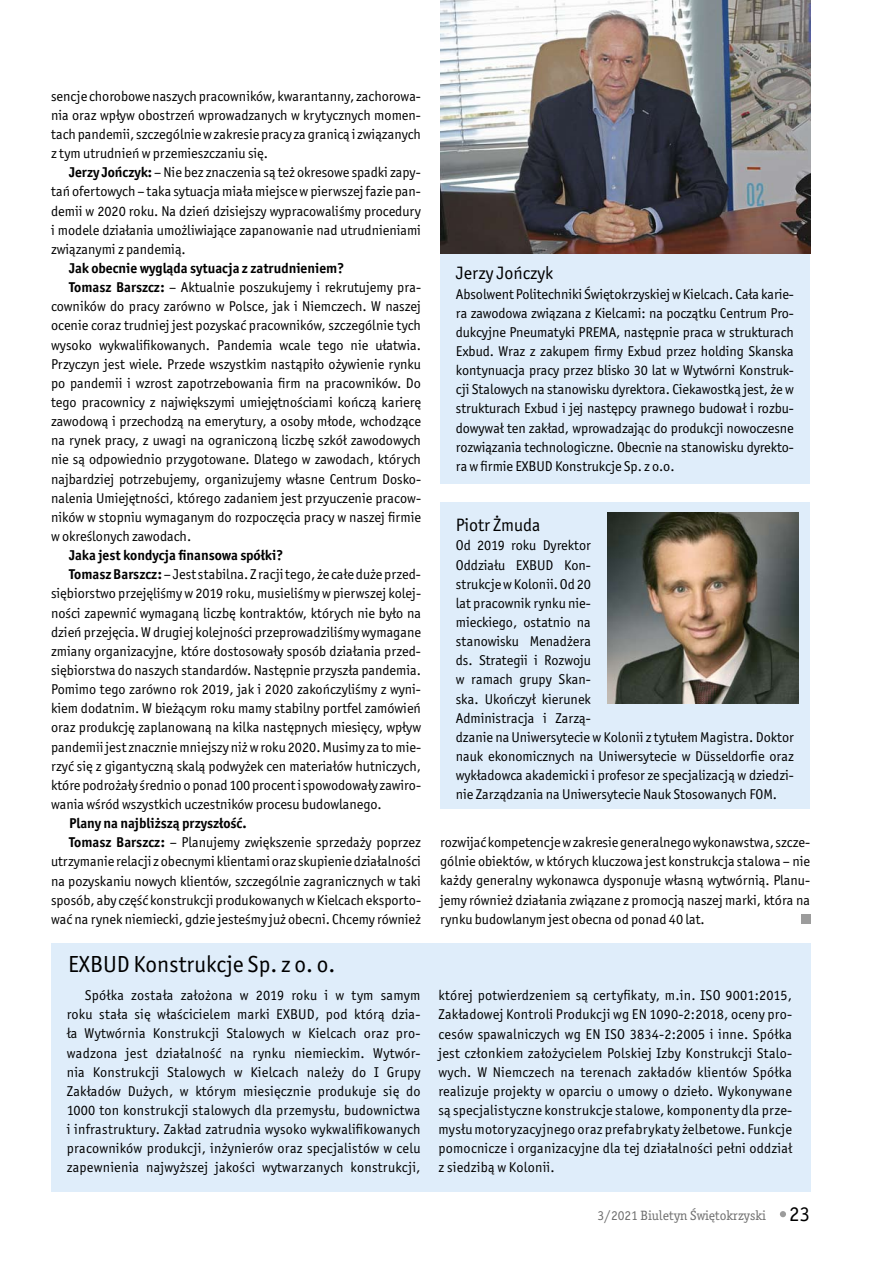
<style>
.page{position:relative;width:893px;height:1263px;background:#fff}
.page>*{position:absolute;margin:0;border:0;box-sizing:border-box;transform-origin:0 0}
.t1{font:23.25px "Officina Sans Itc TOT";color:#000}
.t2{font:18px "Officina Sans Itc TOT";color:#000}
.t3{font:14.25px/19.2px "Officina Sans Itc TOT";color:#000;text-align:justify}
.t4{font:700 14.25px "Officina Sans Itc TOT";color:#000}
.t5{font:13.5px "Officina Serif Itc TOT";color:#6f6f6f}
.s1{font-weight:700}
.s2{font-family:"Officina Sans Itc TOT";font-size:21px;color:#000}
</style>
<div class="page">
<svg style="left:780px;top:1211px;width:6px;height:6px"></svg>
<div style="left:51px;top:943px;width:759px;height:248px;background:#dfedfa"></div>
<div style="left:801px;top:915px;width:9px;height:9px;background:#9c9c9c"></div>
<img style="left:440px;top:0;width:370px;height:254px">
<div style="left:440px;top:254px;width:370px;height:229px;background:#dfedfa"></div>
<div style="left:440px;top:503px;width:370px;height:306px;background:#dfedfa"></div>
<img style="left:607px;top:512px;width:192px;height:191px">
<p class="t3" style="left:51px;top:86px;width:371px">sencje chorobowe naszych pracowników, kwarantanny, zachorowa&shy;nia oraz wpływ obostrzeń wprowadzanych w krytycznych momen&shy;tach pandemii, szczególnie wzakresie pracy za granicą i związanych z tym utrudnień w przemieszczaniu się.</p>
<p class="t3" style="left:51px;top:163px;width:371px;text-indent:18px"><span class="s1">Jerzy Jończyk:</span> – Nie bez znaczenia są też okresowe spadki zapy&shy;tań ofertowych – taka sytuacja miała miejsce wpierwszej fazie pan&shy;demii w 2020 roku. Na dzień dzisiejszy wypracowaliśmy procedury i modele działania umożliwiające zapanowanie nad utrudnieniami związanymi z pandemią.</p>
<p class="t4" style="left:69px;top:259px;width:277px">Jak obecnie wygląda sytuacja z zatrudnieniem?</p>
<p class="t3" style="left:69px;top:278px;width:353px"><span class="s1">Tomasz Barszcz:</span> – Aktualnie poszukujemy i rekrutujemy pra-</p>
<p class="t3" style="left:51px;top:297px;width:371px">cowników do pracy zarówno w Polsce, jak i Niemczech. W naszej</p>
<p class="t3" style="left:51px;top:316px;width:371px">ocenie coraz trudniej jest pozyskać pracowników, szczególnie tych</p>
<p class="t3" style="left:51px;top:335px;width:371px">wysoko wykwalifikowanych. Pandemia wcale tego nie ułatwia.</p>
<p class="t3" style="left:51px;top:354px;width:371px">Przyczyn jest wiele. Przede wszystkim nastąpiło ożywienie rynku</p>
<p class="t3" style="left:51px;top:374px;width:371px">po pandemii i wzrost zapotrzebowania firm na pracowników. Do</p>
<p class="t3" style="left:51px;top:393px;width:371px">tego pracownicy z największymi umiejętnościami kończą karierę</p>
<p class="t3" style="left:51px;top:412px;width:371px">zawodową i przechodzą na emerytury, a osoby młode, wchodzące</p>
<p class="t3" style="left:51px;top:431px;width:371px">na rynek pracy, z uwagi na ograniczoną liczbę szkół zawodowych</p>
<p class="t3" style="left:51px;top:450px;width:371px">nie są odpowiednio przygotowane. Dlatego w zawodach, których</p>
<p class="t3" style="left:51px;top:469px;width:371px">najbardziej potrzebujemy, organizujemy własne Centrum Dosko-</p>
<p class="t3" style="left:51px;top:488px;width:371px">nalenia Umiejętności, którego zadaniem jest przyuczenie pracow-</p>
<p class="t3" style="left:51px;top:508px;width:371px">ników w stopniu wymaganym do rozpoczęcia pracy w naszej firmie</p>
<p class="t3" style="left:51px;top:527px;width:142px">w określonych zawodach.</p>
<p class="t4" style="left:69px;top:546px;width:216px">Jaka jest kondycja finansowa spółki?</p>
<p class="t3" style="left:69px;top:565px;width:353px"><span class="s1">Tomasz Barszcz:</span> – Jest stabilna. Z racji tego, że całe duże przed-</p>
<p class="t3" style="left:51px;top:584px;width:371px">siębiorstwo przejęliśmy w 2019 roku, musieliśmy w pierwszej kolej-</p>
<p class="t3" style="left:51px;top:603px;width:371px">ności zapewnić wymaganą liczbę kontraktów, których nie było na</p>
<p class="t3" style="left:51px;top:622px;width:371px">dzień przejęcia. Wdrugiej kolejności przeprowadziliśmy wymagane</p>
<p class="t3" style="left:51px;top:641px;width:371px">zmiany organizacyjne, które dostosowały sposób działania przed-</p>
<p class="t3" style="left:51px;top:661px;width:371px">siębiorstwa do naszych standardów. Następnie przyszła pandemia.</p>
<p class="t3" style="left:51px;top:680px;width:371px">Pomimo tego zarówno rok 2019, jak i 2020 zakończyliśmy z wyni-</p>
<p class="t3" style="left:51px;top:699px;width:371px">kiem dodatnim. W bieżącym roku mamy stabilny portfel zamówień</p>
<p class="t3" style="left:51px;top:718px;width:371px">oraz produkcję zaplanowaną na kilka następnych miesięcy, wpływ</p>
<p class="t3" style="left:51px;top:737px;width:371px">pandemii jest znacznie mniejszy niż wroku 2020. Musimy za to mie-</p>
<p class="t3" style="left:51px;top:756px;width:371px">rzyć się z gigantyczną skalą podwyżek cen materiałów hutniczych,</p>
<p class="t3" style="left:51px;top:775px;width:371px">które podrożały średnio oponad 100 procent ispowodowały zawiro-</p>
<p class="t3" style="left:51px;top:795px;width:332px">wania wśród wszystkich uczestników procesu budowlanego.</p>
<p class="t4" style="left:69px;top:814px;width:179px">Plany na najbliższą przyszłość.</p>
<p class="t3" style="left:69px;top:833px;width:353px"><span class="s1">Tomasz Barszcz:</span> – Planujemy zwiększenie sprzedaży poprzez</p>
<p class="t3" style="left:51px;top:852px;width:371px">utrzymanie relacji z obecnymi klientami oraz skupienie działalności</p>
<p class="t3" style="left:51px;top:871px;width:371px">na pozyskaniu nowych klientów, szczególnie zagranicznych w taki</p>
<p class="t3" style="left:51px;top:890px;width:371px">sposób, aby część konstrukcji produkowanych wKielcach eksporto-</p>
<p class="t3" style="left:51px;top:909px;width:371px">wać na rynek niemiecki, gdzie jesteśmy już obecni. Chcemy również</p>
<h1 class="t1" style="left:68px;top:951px;width:269px">EXBUD Konstrukcje Sp. z o. o.</h1>
<p class="t2" style="left:456px;top:263px;width:99px">Jerzy Jończyk</p>
<p class="t3" style="left:456px;top:284px;width:340px">Absolwent Politechniki Świętokrzyskiej w Kielcach. Cała karie&shy;ra zawodowa związana z Kielcami: na początku Centrum Pro&shy;dukcyjne Pneumatyki PREMA, następnie praca w strukturach Exbud. Wraz z zakupem firmy Exbud przez holding Skanska kontynuacja pracy przez blisko 30 lat w Wytwórni Konstruk&shy;cji Stalowych na stanowisku dyrektora. Ciekawostką jest, że w strukturach Exbud i jej następcy prawnego budował i rozbu&shy;dowywał ten zakład, wprowadzając do produkcji nowoczesne rozwiązania technologiczne. Obecnie na stanowisku dyrekto&shy;ra w firmie EXBUD Konstrukcje Sp. z o.o.</p>
<p class="t2" style="left:456px;top:515px;width:86px">Piotr Żmuda</p>
<p class="t3" style="left:456px;top:536px;width:340px;text-align:left">Od 2019 roku Dyrektor<br>Oddziału EXBUD Kon-<br>strukcje w Kolonii. Od 20<br>lat pracownik rynku nie-<br>mieckiego, ostatnio na<br>stanowisku Menadżera<br>ds. Strategii i Rozwoju<br>w ramach grupy Skan-<br>ska. Ukończył kierunek<br>Administracja i Zarzą-<br>dzanie na Uniwersytecie w Kolonii z tytułem Magistra. Doktor nauk ekonomicznych na Uniwersytecie w Düsseldorfie oraz wykładowca akademicki i profesor ze specjalizacją w dziedzi&shy;nie Zarządzania na Uniwersytecie Nauk Stosowanych FOM.</p>
<p class="t3" style="left:440px;top:833px;width:371px">rozwijać kompetencje wzakresie generalnego wykonawstwa, szcze&shy;gólnie obiektów, w których kluczowa jest konstrukcja stalowa – nie każdy generalny wykonawca dysponuje własną wytwórnią. Planu&shy;jemy również działania związane z promocją naszej marki, która na rynku budowlanym jest obecna od ponad 40 lat.</p>
<p class="t3" style="left:67px;top:986px;width:355px;text-indent:18px">Spółka została założona w 2019 roku i w tym samym roku stała się właścicielem marki EXBUD, pod którą dzia&shy;ła Wytwórnia Konstrukcji Stalowych w Kielcach oraz pro&shy;wadzona jest działalność na rynku niemieckim. Wytwór&shy;nia Konstrukcji Stalowych w Kielcach należy do I Grupy Zakładów Dużych, w którym miesięcznie produkuje się do 1000 ton konstrukcji stalowych dla przemysłu, budownictwa i infrastruktury. Zakład zatrudnia wysoko wykwalifikowanych pracowników produkcji, inżynierów oraz specjalistów w celu zapewnienia najwyższej jakości wytwarzanych konstrukcji,</p>
<p class="t3" style="left:438px;top:986px;width:355px">której potwierdzeniem są certyfikaty, m.in. ISO 9001:2015, Zakładowej Kontroli Produkcji wg EN 1090-2:2018, oceny pro&shy;cesów spawalniczych wg EN ISO 3834-2:2005 i inne. Spółka jest członkiem założycielem Polskiej Izby Konstrukcji Stalo&shy;wych. W Niemczech na terenach zakładów klientów Spółka realizuje projekty w oparciu o umowy o dzieło. Wykonywane są specjalistyczne konstrukcje stalowe, komponenty dla prze&shy;mysłu motoryzacyjnego oraz prefabrykaty żelbetowe. Funkcje pomocnicze i organizacyjne dla tej działalności pełni oddział z siedzibą w Kolonii.</p>
<p class="t5" style="left:598px;top:1208px;width:214px">3/2021 Biuletyn Świętokrzyski <span class="s2">23</span></p>
</div>
